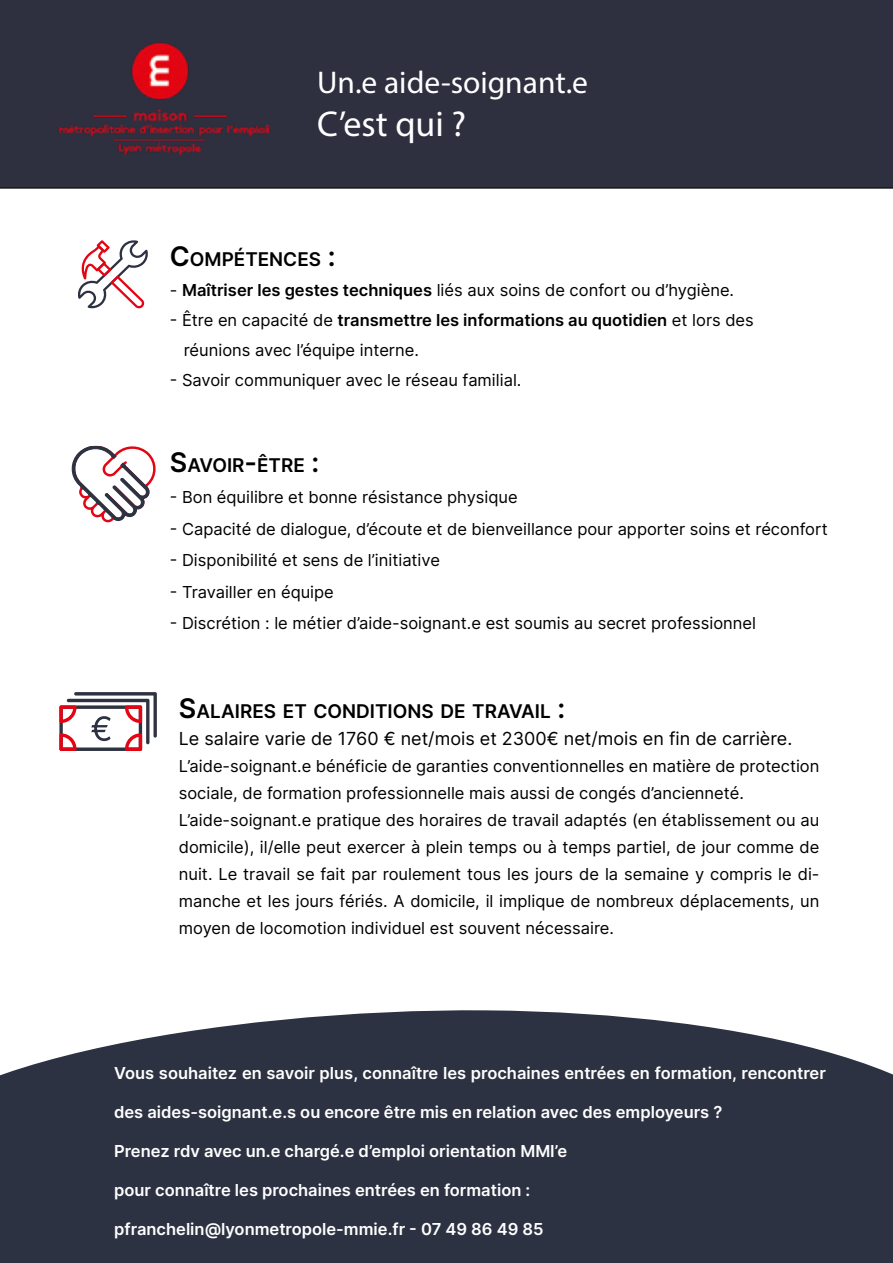
<style>
.page{position:relative;width:893px;height:1263px;background:#fff}
.page>*{position:absolute;margin:0;border:0;box-sizing:border-box;transform-origin:0 0}
.t1{font:36px "Myriad Pro";color:#fff}
.t2{font:31.5px "Myriad Pro";color:#fff}
.t3{font:600 18.9px "Inter";color:#000}
.t4{font:18px "Inter";color:#000}
.t5{font:16.5px/27px "Inter";color:#000}
.t6{font:600 16.5px "Inter";color:#fff}
.s1{font-size:27px}
.s2{font-weight:600}
</style>
<div class="page">
<div style="left:0;top:0;width:893px;height:1258px;background:#2e3040"></div>
<div style="left:0;top:187px;width:893px;height:821px;background:#fff"></div>
<svg style="left:77px;top:240px;width:72px;height:68px"></svg>
<svg style="left:70px;top:443px;width:88px;height:79px"></svg>
<svg style="left:0;top:1008px;width:893px;height:255px"></svg>
<svg style="left:59px;top:692px;width:98px;height:59px"></svg>
<img style="left:58px;top:42px;width:211px;height:112px">
<h2 class="t2" style="left:317px;top:63px;width:272px">Un.e aide-soignant.e</h2>
<h1 class="t1" style="left:317px;top:102px;width:150px">C’est qui ?</h1>
<p class="t3" style="left:170px;top:246px;width:167px"><span class="s1">C</span>OMPÉTENCES <span class="s1">:</span></p>
<p class="t5" style="left:170px;top:277px;width:566px">- <span class="s2">Maîtriser les gestes techniques</span> liés aux soins de confort ou d’hygiène.</p>
<p class="t5" style="left:184px;top:305px;width:572px;line-height:30px;text-indent:-14px">- Être en capacité de <span class="s2">transmettre les informations au quotidien</span> et lors des réunions avec l’équipe interne.</p>
<p class="t5" style="left:170px;top:367px;width:353px">- Savoir communiquer avec le réseau familial.</p>
<p class="t3" style="left:170px;top:451px;width:151px"><span class="s1">S</span>AVOIR<span class="s1">-</span>ÊTRE <span class="s1">:</span></p>
<p class="t5" style="left:170px;top:484px;width:349px">- Bon équilibre et bonne résistance physique</p>
<p class="t5" style="left:170px;top:515px;width:659px">- Capacité de dialogue, d’écoute et de bienveillance pour apporter soins et réconfort</p>
<p class="t5" style="left:170px;top:547px;width:272px">- Disponibilité et sens de l’initiative</p>
<p class="t5" style="left:170px;top:578px;width:166px">- Travailler en équipe</p>
<p class="t5" style="left:170px;top:610px;width:588px">- Discrétion : le métier d’aide-soignant.e est soumis au secret professionnel</p>
<p class="t3" style="left:179px;top:698px;width:388px"><span class="s1">S</span>ALAIRES ET CONDITIONS DE TRAVAIL <span class="s1">:</span></p>
<p class="t4" style="left:179px;top:726px;width:615px">Le salaire varie de 1760 € net/mois et 2300€ net/mois en fin de carrière.</p>
<p class="t5" style="left:179px;top:752px;width:642px">L’aide-soignant.e bénéficie de garanties conventionnelles en matière de protection sociale, de formation professionnelle mais aussi de congés d’ancienneté.<br>L’aide-soignant.e pratique des horaires de travail adaptés (en établissement ou au domicile), il/elle peut exercer à plein temps ou à temps partiel, de jour comme de nuit. Le travail se fait par roulement tous les jours de la semaine y compris le di&shy;manche et les jours fériés. A domicile, il implique de nombreux déplacements, un moyen de locomotion individuel est souvent nécessaire.</p>
<p class="t6" style="left:114px;top:1061px;width:713px">Vous souhaitez en savoir plus, connaître les prochaines entrées en formation, rencontrer</p>
<p class="t6" style="left:114px;top:1100px;width:610px">des aides-soignant.e.s ou encore être mis en relation avec des employeurs ?</p>
<p class="t6" style="left:114px;top:1139px;width:454px">Prenez rdv avec un.e chargé.e d’emploi orientation MMI’e</p>
<p class="t6" style="left:114px;top:1178px;width:418px">pour connaître les prochaines entrées en formation :</p>
<p class="t6" style="left:114px;top:1217px;width:431px">pfranchelin@lyonmetropole-mmie.fr - 07 49 86 49 85</p>
</div>
